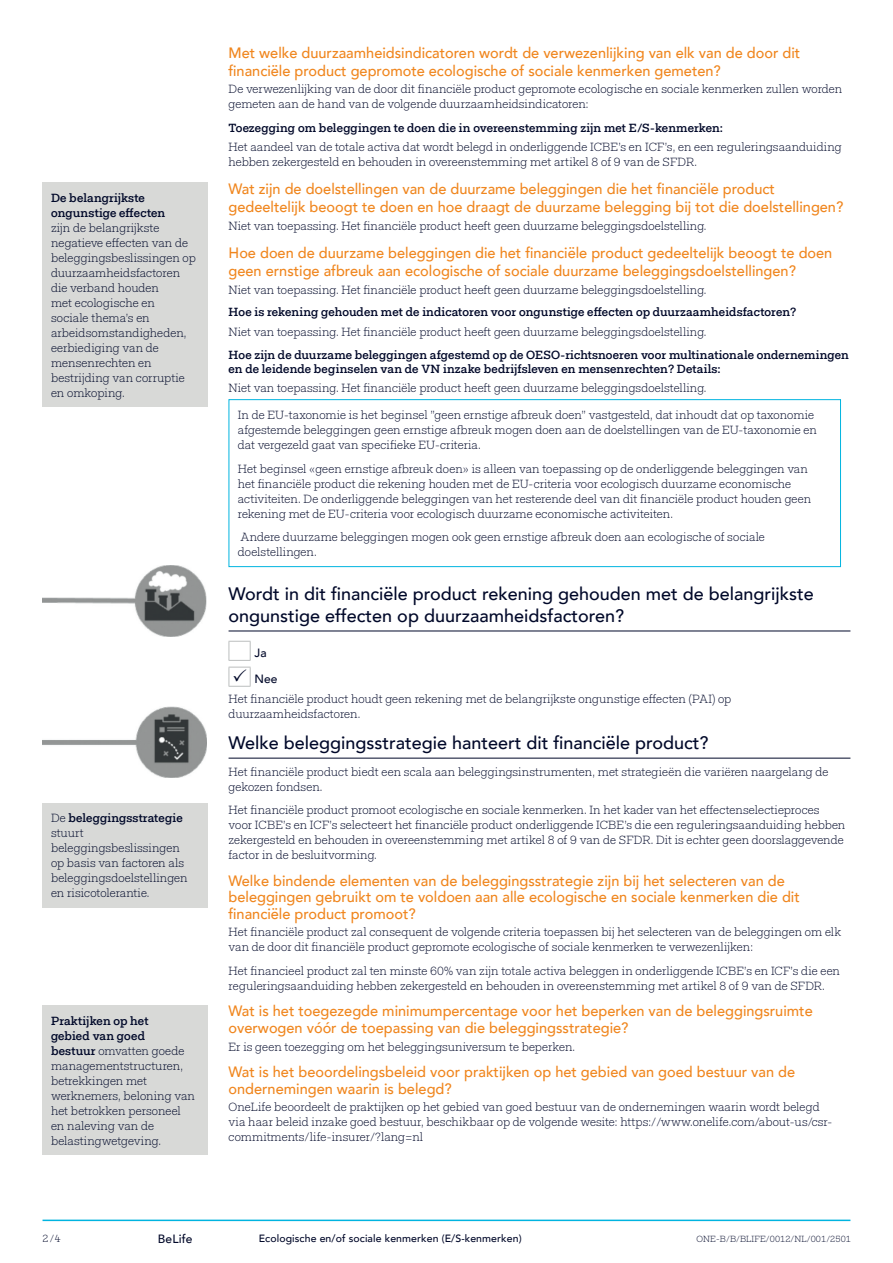
<style>
.page{position:relative;width:893px;height:1263px;background:#fff}
.page>*{position:absolute;margin:0;border:0;box-sizing:border-box;transform-origin:0 0}
.Titre_2eme_niveau{font:500 18px/21.6px "Avenir";color:#000829}
.Titre_3eme_niveau{font:500 15px/16.5px "Avenir";color:#f0861e}
.Texte{font:300 12px/15px "Fakt Slab";letter-spacing:.005em;color:#000829}
.Texte-2{font:500 12px/14.4px "Fakt Slab";letter-spacing:.005em;color:#000829}
.COVER_TITLE_1{font:500 12px "Avenir";letter-spacing:.01em;color:#000829}
.t1{font:500 10.5px "Avenir";letter-spacing:.01em;color:#000829}
.t2{font:300 10.5px "Fakt Slab";color:#000829}
.t3{font:300 9px "Fakt Slab";letter-spacing:.01em;color:#000829}
.s1{font-weight:500}
</style>
<div class="page">
<hr style="left:43px;top:1219px;width:807px;height:2px;background:#00b4e0">
<div style="left:229px;top:399px;width:612px;height:168px;border:1px solid #00b4e0"></div>
<hr style="left:229px;top:631px;width:621px;height:1px;background:#000829">
<svg style="left:229px;top:641px;width:22px;height:20px"></svg>
<hr style="left:229px;top:758px;width:621px;height:1px;background:#000829">
<div style="left:43px;top:183px;width:165px;height:224px;background:#d8d9d7"></div>
<div style="left:43px;top:1006px;width:165px;height:149px;background:#d8d9d7"></div>
<div style="left:43px;top:803px;width:165px;height:104px;background:#d8d9d7"></div>
<img style="left:43px;top:566px;width:164px;height:70px">
<img style="left:43px;top:707px;width:164px;height:70px">
<svg style="left:229px;top:667px;width:22px;height:20px"></svg>
<p class="Texte" style="left:51px;top:190px;width:146px"><span class="s1">De belangrijkste ongunstige effecten<br></span>zijn de belangrijkste negatieve effecten van de beleggingsbeslissingen op duurzaamheidsfactoren die verband houden<br>met ecologische en<br>sociale thema’s en arbeidsomstandigheden, eerbiediging van de mensenrechten en bestrijding van corruptie en omkoping.</p>
<p class="Texte" style="left:51px;top:811px;width:138px">De <span class="s1">beleggingsstrategie </span>stuurt beleggingsbeslissingen op basis van factoren als beleggingsdoelstellingen en risicotolerantie.</p>
<p class="Texte" style="left:51px;top:1013px;width:145px"><span class="s1">Praktijken op het<br>gebied van goed<br>bestuur</span> omvatten goede managementstructuren, betrekkingen met werknemers, beloning van het betrokken personeel en naleving van de belastingwetgeving.</p>
<p class="Titre_3eme_niveau" style="left:229px;top:42px;width:573px;line-height:18px">Met welke duurzaamheidsindicatoren wordt de verwezenlijking van elk van de door dit financiële product gepromote ecologische of sociale kenmerken gemeten?</p>
<p class="Texte" style="left:229px;top:82px;width:615px">De verwezenlijking van de door dit financiële product gepromote ecologische en sociale kenmerken zullen worden gemeten aan de hand van de volgende duurzaamheidsindicatoren:</p>
<p class="Texte-2" style="left:229px;top:120px;width:496px">Toezegging om beleggingen te doen die in overeenstemming zijn met E/S-kenmerken:</p>
<p class="Texte" style="left:229px;top:139px;width:615px">Het aandeel van de totale activa dat wordt belegd in onderliggende ICBE’s en ICF’s, en een reguleringsaanduiding hebben zekergesteld en behouden in overeenstemming met artikel 8 of 9 van de SFDR.</p>
<p class="Titre_3eme_niveau" style="left:229px;top:179px;width:616px;line-height:18px">Wat zijn de doelstellingen van de duurzame beleggingen die het financiële product gedeeltelijk beoogt te doen en hoe draagt de duurzame belegging bij tot die doelstellingen?</p>
<p class="Texte" style="left:229px;top:218px;width:480px">Niet van toepassing. Het financiële product heeft geen duurzame beleggingsdoelstelling.</p>
<p class="Titre_3eme_niveau" style="left:229px;top:243px;width:605px;line-height:18px">Hoe doen de duurzame beleggingen die het financiële product gedeeltelijk beoogt te doen geen ernstige afbreuk aan ecologische of sociale duurzame beleggingsdoelstellingen?</p>
<p class="Texte" style="left:229px;top:282px;width:480px">Niet van toepassing. Het financiële product heeft geen duurzame beleggingsdoelstelling.</p>
<p class="Texte-2" style="left:229px;top:305px;width:569px">Hoe is rekening gehouden met de indicatoren voor ongunstige effecten op duurzaamheidsfactoren?</p>
<p class="Texte" style="left:229px;top:324px;width:480px">Niet van toepassing. Het financiële product heeft geen duurzame beleggingsdoelstelling.</p>
<p class="Texte-2" style="left:229px;top:347px;width:622px">Hoe zijn de duurzame beleggingen afgestemd op de OESO-richtsnoeren voor multinationale ondernemingen en de leidende beginselen van de VN inzake bedrijfsleven en mensenrechten? Details:</p>
<p class="Texte" style="left:229px;top:381px;width:480px">Niet van toepassing. Het financiële product heeft geen duurzame beleggingsdoelstelling.</p>
<p class="Texte" style="left:238px;top:407px;width:581px">In de EU-taxonomie is het beginsel ”geen ernstige afbreuk doen” vastgesteld, dat inhoudt dat op taxonomie afgestemde beleggingen geen ernstige afbreuk mogen doen aan de doelstellingen van de EU-taxonomie en dat vergezeld gaat van specifieke EU-criteria.</p>
<p class="Texte" style="left:238px;top:461px;width:575px">Het beginsel «geen ernstige afbreuk doen» is alleen van toepassing op de onderliggende beleggingen van het financiële product die rekening houden met de EU-criteria voor ecologisch duurzame economische activiteiten. De onderliggende beleggingen van het resterende deel van dit financiële product houden geen rekening met de EU-criteria voor ecologisch duurzame economische activiteiten.</p>
<p class="Texte" style="left:238px;top:529px;width:528px">Andere duurzame beleggingen mogen ook geen ernstige afbreuk doen aan ecologische of sociale doelstellingen.</p>
<p class="Titre_2eme_niveau" style="left:229px;top:582px;width:587px">Wordt in dit financiële product rekening gehouden met de belangrijkste ongunstige effecten op duurzaamheidsfactoren?</p>
<p class="COVER_TITLE_1" style="left:254px;top:642px;width:14px">Ja</p>
<p class="COVER_TITLE_1" style="left:254px;top:668px;width:25px">Nee</p>
<p class="Texte" style="left:229px;top:691px;width:504px">Het financiële product houdt geen rekening met de belangrijkste ongunstige effecten (PAI) op duurzaamheidsfactoren.</p>
<p class="Titre_2eme_niveau" style="left:229px;top:731px;width:481px">Welke beleggingsstrategie hanteert dit financiële product?</p>
<p class="Texte" style="left:229px;top:764px;width:601px">Het financiële product biedt een scala aan beleggingsinstrumenten, met strategieën die variëren naargelang de gekozen fondsen.</p>
<p class="Texte" style="left:229px;top:802px;width:618px">Het financiële product promoot ecologische en sociale kenmerken. In het kader van het effectenselectieproces voor ICBE’s en ICF’s selecteert het financiële product onderliggende ICBE’s die een reguleringsaanduiding hebben zekergesteld en behouden in overeenstemming met artikel 8 of 9 van de SFDR. Dit is echter geen doorslaggevende factor in de besluitvorming.</p>
<p class="Titre_3eme_niveau" style="left:229px;top:871px;width:573px">Welke bindende elementen van de beleggingsstrategie zijn bij het selecteren van de beleggingen gebruikt om te voldoen aan alle ecologische en sociale kenmerken die dit financiële product promoot?</p>
<p class="Texte" style="left:229px;top:924px;width:614px">Het financiële product zal consequent de volgende criteria toepassen bij het selecteren van de beleggingen om elk van de door dit financiële product gepromote ecologische of sociale kenmerken te verwezenlijken:</p>
<p class="Texte" style="left:229px;top:963px;width:613px">Het financieel product zal ten minste 60% van zijn totale activa beleggen in onderliggende ICBE’s en ICF’s die een reguleringsaanduiding hebben zekergesteld en behouden in overeenstemming met artikel 8 of 9 van de SFDR.</p>
<p class="Titre_3eme_niveau" style="left:229px;top:1002px;width:586px">Wat is het toegezegde minimumpercentage voor het beperken van de beleggingsruimte overwogen vóór de toepassing van die beleggingsstrategie?</p>
<p class="Texte" style="left:229px;top:1039px;width:348px">Er is geen toezegging om het beleggingsuniversum te beperken.</p>
<p class="Titre_3eme_niveau" style="left:229px;top:1063px;width:568px">Wat is het beoordelingsbeleid voor praktijken op het gebied van goed bestuur van de ondernemingen waarin is belegd?</p>
<p class="Texte" style="left:229px;top:1099px;width:605px">OneLife beoordeelt de praktijken op het gebied van goed bestuur van de ondernemingen waarin wordt belegd via haar beleid inzake goed bestuur, beschikbaar op de volgende wesite: https://www.onelife.com/about-us/csr&shy;commitments/life-insurer/?lang=nl</p>
<p class="t2" style="left:43px;top:1231px;width:20px">2 / 4</p>
<p class="COVER_TITLE_1" style="left:158px;top:1228px;width:36px">BeLife</p>
<p class="t1" style="left:259px;top:1229px;width:264px">Ecologische en/of sociale kenmerken (E/S-kenmerken)</p>
<p class="t3" style="left:697px;top:1232px;width:156px">ONE-B/B/BLIFE/0012/NL/001/2501</p>
</div>
